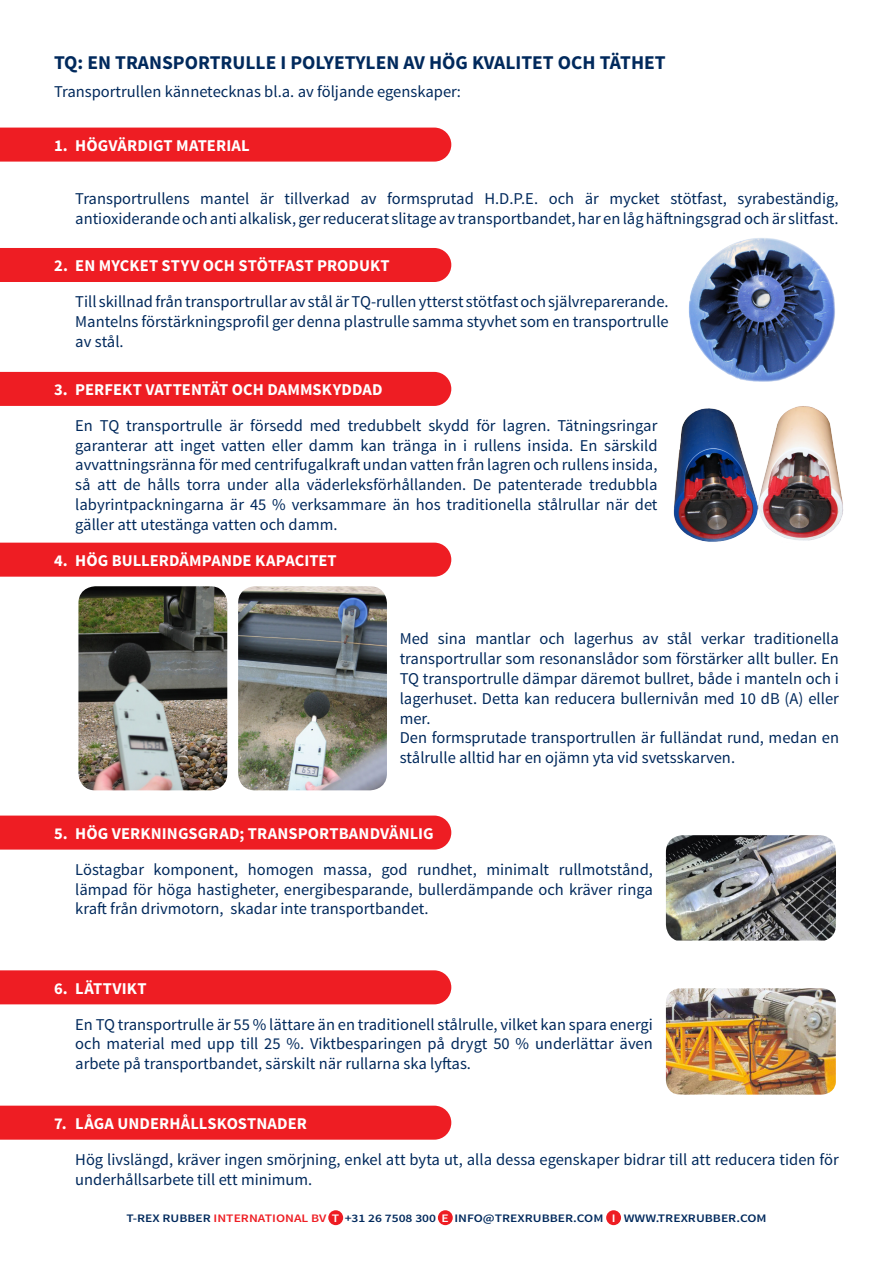
<style>
.page{position:relative;width:893px;height:1263px;background:#fff}
.page>*{position:absolute;margin:0;border:0;box-sizing:border-box;transform-origin:0 0}
.t1{font:700 19.5px "Source Sans Pro";color:#00295c}
.t2{font:16.5px/19.8px "Source Sans Pro";color:#00295c;text-align:justify}
.Titels{font:700 16.5px "Source Sans Pro";letter-spacing:.005em;color:#fff}
.t3{font:600 11.55px "Source Sans Pro";color:#00295c;scale:1.18 1}
.s1{color:#ee1d23}
.s2{color:#fff}
</style>
<div class="page">
<img style="left:238px;top:586px;width:149px;height:204px">
<img style="left:78px;top:586px;width:149px;height:204px">
<img style="left:666px;top:835px;width:170px;height:105px">
<img style="left:666px;top:988px;width:170px;height:106px">
<img style="left:688px;top:238px;width:147px;height:144px">
<img style="left:673px;top:406px;width:170px;height:136px">
<div style="left:328px;top:1210px;width:15px;height:15px;background:#ee1d23;border-radius:50%"></div>
<div style="left:438px;top:1210px;width:15px;height:15px;background:#ee1d23;border-radius:50%"></div>
<div style="left:606px;top:1210px;width:15px;height:15px;background:#ee1d23;border-radius:50%"></div>
<div style="left:0;top:128px;width:451px;height:34px;background:#ee1d23"></div>
<div style="left:0;top:970px;width:451px;height:34px;background:#ee1d23"></div>
<div style="left:0;top:815px;width:451px;height:34px;background:#ee1d23"></div>
<div style="left:0;top:543px;width:451px;height:34px;background:#ee1d23"></div>
<div style="left:0;top:1106px;width:451px;height:34px;background:#ee1d23"></div>
<div style="left:0;top:248px;width:451px;height:34px;background:#ee1d23"></div>
<div style="left:0;top:372px;width:451px;height:34px;background:#ee1d23"></div>
<p class="t1" style="left:54px;top:50px;width:613px">TQ: EN TRANSPORTRULLE I POLYETYLEN AV HÖG KVALITET OCH TÄTHET</p>
<p class="t2" style="left:54px;top:82px;width:409px">Transportrullen kännetecknas bl.a. av följande egenskaper:</p>
<p class="Titels" style="left:54px;top:135px;width:197px">1. HÖGVÄRDIGT MATERIAL</p>
<p class="t2" style="left:75px;top:189px;width:765px">Transportrullens mantel är tillverkad av formsprutad H.D.P.E. och är mycket stötfast, syrabeständig, antioxiderande och anti alkalisk, ger reducerat slitage av transportbandet, har en låg häftningsgrad och är slitfast.</p>
<p class="Titels" style="left:54px;top:255px;width:337px">2. EN MYCKET STYV OCH STÖTFAST PRODUKT</p>
<p class="t2" style="left:75px;top:292px;width:595px">Till skillnad från transportrullar av stål är TQ-rullen ytterst stötfast och självreparerande.<br>Mantelns förstärkningsprofil ger denna plastrulle samma styvhet som en transportrulle av stål.</p>
<p class="Titels" style="left:54px;top:379px;width:330px">3. PERFEKT VATTENTÄT OCH DAMMSKYDDAD</p>
<p class="t2" style="left:75px;top:416px;width:584px">En TQ transportrulle är försedd med tredubbelt skydd för lagren. Tätningsringar garanterar att inget vatten eller damm kan tränga in i rullens insida. En särskild avvattningsränna för med centrifugalkraft undan vatten från lagren och rullens insida, så att de hålls torra under alla väderleksförhållanden. De patenterade tredubbla labyrintpackningarna är 45 % verksammare än hos traditionella stålrullar när det gäller att utestänga vatten och damm.</p>
<p class="Titels" style="left:54px;top:550px;width:284px">4. HÖG BULLERDÄMPANDE KAPACITET</p>
<p class="t2" style="left:400px;top:629px;width:441px">Med sina mantlar och lagerhus av stål verkar traditionella transportrullar som resonanslådor som förstärker allt buller. En TQ transportrulle dämpar däremot bullret, både i manteln och i lagerhuset. Detta kan reducera bullernivån med 10 dB (A) eller mer.</p>
<p class="t2" style="left:400px;top:728px;width:441px">Den formsprutade transportrullen är fulländat rund, medan en stålrulle alltid har en ojämn yta vid svetsskarven.</p>
<p class="Titels" style="left:54px;top:823px;width:381px">5. HÖG VERKNINGSGRAD; TRANSPORTBANDVÄNLIG</p>
<p class="t2" style="left:75px;top:860px;width:579px">Löstagbar komponent, homogen massa, god rundhet, minimalt rullmotstånd, lämpad för höga hastigheter, energibesparande, bullerdämpande och kräver ringa kraft från drivmotorn, skadar inte transportbandet.</p>
<p class="Titels" style="left:54px;top:977px;width:94px">6. LÄTTVIKT</p>
<p class="t2" style="left:75px;top:1014px;width:579px">En TQ transportrulle är 55 % lättare än en traditionell stålrulle, vilket kan spara energi och material med upp till 25 %. Viktbesparingen på drygt 50 % underlättar även arbete på transportbandet, särskilt när rullarna ska lyftas.</p>
<p class="Titels" style="left:54px;top:1113px;width:255px">7. LÅGA UNDERHÅLLSKOSTNADER</p>
<p class="t2" style="left:75px;top:1150px;width:765px">Hög livslängd, kräver ingen smörjning, enkel att byta ut, alla dessa egenskaper bidrar till att reducera tiden för underhållsarbete till ett minimum.</p>
<p class="t3" style="left:126px;top:1211px;width:544px">T-REX RUBBER <span class="s1">INTERNATIONAL BV</span> <span class="s2">T</span> +31 26 7508 300 <span class="s2">E</span> INFO@TREXRUBBER.COM <span class="s2">I</span> WWW.TREXRUBBER.COM</p>
</div>
